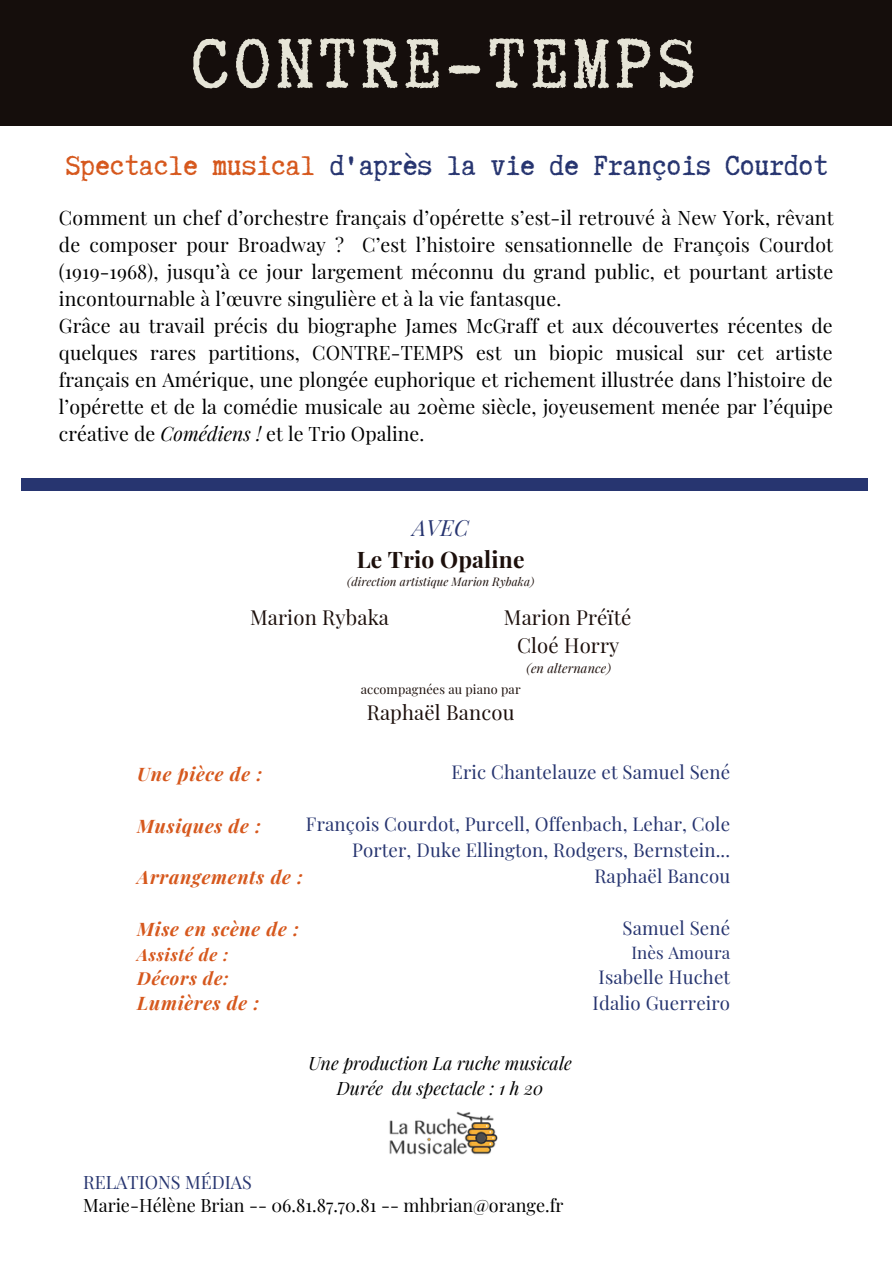
<style>
.page{position:relative;width:893px;height:1264px;background:#fff}
.page>*{position:absolute;margin:0;border:0;box-sizing:border-box;transform-origin:0 0}
.t1{font:83.55px "Truetypewriter Polygl OTT";letter-spacing:.06em;color:#e6e4d7}
.t2{font:33px "Truetypewriter Polygl OTT";color:#273570}
.t3{font:700 22.8px "Playfair Display";letter-spacing:.01em;color:#1c0f0b}
.t4{font:italic 21.9px "Playfair Display";color:#273570}
.t5{font:20.25px/27.9px "Playfair Display";letter-spacing:.01em;color:#1c0f0b;text-align:center}
.t6{font:19.5px/27px "Playfair Display";letter-spacing:.005em;color:#000}
.t7{font:18.6px/25.8px "Playfair Display";letter-spacing:.01em;color:#273570;text-align:right}
.t8{font:italic 700 18.6px "Playfair Display";letter-spacing:.04em;color:#d6581d}
.t9{font:18px "Playfair Display";color:#000}
.t10{font:italic 18px/24.8px "Playfair Display";color:#000;text-align:center}
.t11{font:18px "Playfair Display";color:#273570}
.t12{font:italic 700 18px "Playfair Display";letter-spacing:.04em;color:#d6581d}
.t13{font:italic 700 16.95px "Playfair Display";letter-spacing:.04em;color:#d6581d}
.t14{font:16.95px "Playfair Display";letter-spacing:.005em;color:#273570}
.t15{font:italic 12.75px "Playfair Display";letter-spacing:.01em;color:#1c0f0b}
.t16{font:12.6px "Playfair Display";letter-spacing:.01em;color:#1c0f0b}
.t17{font:italic 11.7px "Playfair Display";letter-spacing:.01em;color:#1c0f0b}
.s1{color:#d6581d}
.s2{font-style:italic}
</style>
<div class="page">
<div style="left:0;top:0;width:891px;height:126px;background:#150e0c"></div>
<img style="left:389px;top:1111px;width:109px;height:44px">
<div style="left:21px;top:478px;width:846px;height:12px;background:#273570"></div>
<h1 class="t1" style="left:192px;top:20px;width:504px">CONTRE-TEMPS</h1>
<h2 class="t2" style="left:66px;top:148px;width:763px"><span class="s1">Spectacle musical</span> d'après la vie de François Courdot</h2>
<p class="t6" style="left:59px;top:204px;width:776px">Comment un chef d’orchestre français d’opérette s’est-il retrouvé à New York, rêvant de composer pour Broadway ? C’est l’histoire sensationnelle de François Courdot (1919-1968), jusqu’à ce jour largement méconnu du grand public, et pourtant artiste incontournable à l’œuvre singulière et à la vie fantasque.<br>Grâce au travail précis du biographe James McGraff et aux découvertes récentes de quelques rares partitions, CONTRE-TEMPS est un biopic musical sur cet artiste français en Amérique, une plongée euphorique et richement illustrée dans l’histoire de l’opérette et de la comédie musicale au 20ème siècle, joyeusement menée par l’équipe créative de <span class="s2">Comédiens !</span> et le Trio Opaline.</p>
<p class="t4" style="left:412px;top:512px;width:58px">AVEC</p>
<p class="t3" style="left:356px;top:543px;width:169px">Le Trio Opaline</p>
<p class="t17" style="left:347px;top:573px;width:189px">(direction artistique Marion Rybaka)</p>
<p class="t5" style="left:250px;top:602px;width:140px">Marion Rybaka</p>
<p class="t5" style="left:504px;top:602px;width:129px">Marion Préïté<br>Cloé Horry</p>
<p class="t15" style="left:526px;top:659px;width:86px">(en alternance)</p>
<p class="t16" style="left:360px;top:680px;width:161px">accompagnées au piano par</p>
<p class="t5" style="left:367px;top:697px;width:149px">Raphaël Bancou</p>
<p class="t7" style="left:451px;top:758px;width:280px">Eric Chantelauze et Samuel Sené</p>
<p class="t7" style="left:306px;top:810px;width:425px">François Courdot, Purcell, Offenbach, Lehar, Cole<br>Porter, Duke Ellington, Rodgers, Bernstein...<br>Raphaël Bancou</p>
<p class="t7" style="left:622px;top:914px;width:109px">Samuel Sené</p>
<p class="t14" style="left:631px;top:941px;width:100px">Inès Amoura</p>
<p class="t7" style="left:592px;top:963px;width:139px;text-align:center">Isabelle Huchet<br>Idalio Guerreiro</p>
<p class="t8" style="left:137px;top:760px;width:127px">Une pièce de :</p>
<p class="t8" style="left:137px;top:812px;width:125px">Musiques de :</p>
<p class="t8" style="left:137px;top:864px;width:167px">Arrangements de :</p>
<p class="t8" style="left:137px;top:916px;width:163px">Mise en scène de :</p>
<p class="t13" style="left:137px;top:942px;width:93px">Assisté de :</p>
<p class="t12" style="left:137px;top:965px;width:93px">Décors de:</p>
<p class="t8" style="left:137px;top:990px;width:124px">Lumières de :</p>
<p class="t10" style="left:308px;top:1049px;width:265px">Une production La ruche musicale<br>Durée du spectacle : 1 h 20</p>
<p class="t11" style="left:83px;top:1169px;width:170px">RELATIONS MÉDIAS</p>
<p class="t9" style="left:83px;top:1192px;width:482px">Marie-Hélène Brian -- 06.81.87.70.81 -- mhbrian@orange.fr</p>
</div>
